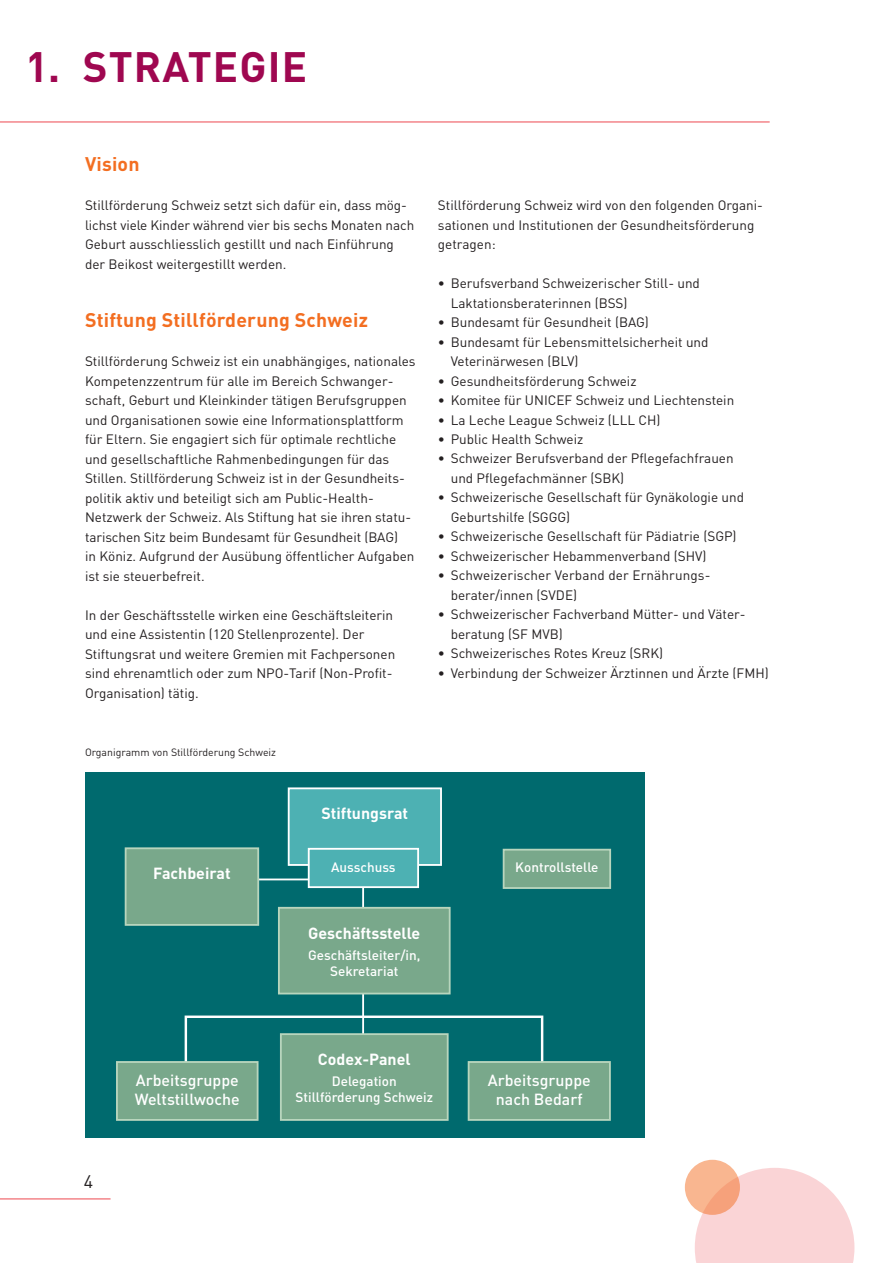
<style>
.page{position:relative;width:893px;height:1263px;background:#fff}
.page>*{position:absolute;margin:0;border:0;box-sizing:border-box;transform-origin:0 0}
.t1{font:700 42px "DIN";letter-spacing:.025em;color:#9f0750}
.t2{font:700 19.5px "DIN";letter-spacing:.01em;color:#f36e21}
.t3{font:18px "DIN";color:#231f20}
.t4{font:500 15.9px/19.2px "DIN";color:#fff;text-align:center}
.t5{font:700 15.9px "DIN";color:#fff}
.t6{font:13.5px/19.5px "DIN";color:#231f20}
.t7{font:500 13.5px/16.2px "DIN";color:#fff;text-align:center}
.t8{font:10.5px "DIN";color:#231f20}
</style>
<div class="page">
<hr style="left:0;top:121px;width:770px;height:2px;background:#f3858a">
<hr style="left:0;top:1198px;width:111px;height:1px;background:#f3858a">
<div style="left:85px;top:772px;width:560px;height:366px;background:#006a6e"></div>
<hr style="left:245px;top:878px;width:83px;height:2px;background:#fff">
<svg style="left:184px;top:1014px;width:360px;height:69px"></svg>
<hr style="left:362px;top:817px;width:2px;height:274px;background:#fff">
<div style="left:289px;top:788px;width:152px;height:77px;background:#4db1b3"></div>
<div style="left:288px;top:787px;width:154px;height:79px;border:2px solid #fff"></div>
<div style="left:279px;top:908px;width:171px;height:85px;background:#79a88b"></div>
<div style="left:278px;top:907px;width:173px;height:87px;border:2px solid #b8d5bd"></div>
<div style="left:281px;top:1034px;width:167px;height:86px;background:#79a88b"></div>
<div style="left:280px;top:1033px;width:169px;height:88px;border:2px solid #b8d5bd"></div>
<div style="left:469px;top:1062px;width:141px;height:58px;background:#79a88b"></div>
<div style="left:468px;top:1061px;width:143px;height:60px;border:2px solid #b8d5bd"></div>
<div style="left:117px;top:1062px;width:141px;height:58px;background:#79a88b"></div>
<div style="left:116px;top:1061px;width:143px;height:60px;border:2px solid #b8d5bd"></div>
<div style="left:309px;top:849px;width:109px;height:38px;background:#4db1b3"></div>
<div style="left:308px;top:848px;width:111px;height:40px;border:2px solid #fff"></div>
<div style="left:504px;top:850px;width:106px;height:38px;background:#79a88b"></div>
<div style="left:503px;top:849px;width:108px;height:40px;border:2px solid #b8d5bd"></div>
<div style="left:126px;top:848px;width:132px;height:77px;background:#79a88b"></div>
<div style="left:125px;top:847px;width:134px;height:79px;border:2px solid #b8d5bd"></div>
<svg style="left:695px;top:1168px;width:159px;height:95px;background:#fad9da"></svg>
<svg style="left:685px;top:1160px;width:55px;height:55px;background:#f8af8a"></svg>
<h1 class="t1" style="left:26px;top:39px;width:283px">1. STRATEGIE</h1>
<h2 class="t2" style="left:85px;top:151px;width:56px">Vision</h2>
<p class="t6" style="left:85px;top:195px;width:331px">Stillförderung Schweiz setzt sich dafür ein, dass mög&shy;lichst viele Kinder während vier bis sechs Monaten nach Geburt ausschliesslich gestillt und nach Einführung der Beikost weitergestillt werden.</p>
<h2 class="t2" style="left:85px;top:307px;width:284px">Stiftung Stillförderung Schweiz</h2>
<p class="t6" style="left:85px;top:351px;width:332px">Stillförderung Schweiz ist ein unabhängiges, nationales Kompetenzzentrum für alle im Bereich Schwanger&shy;schaft, Geburt und Kleinkinder tätigen Berufsgruppen und Organisationen sowie eine Informationsplattform für Eltern. Sie engagiert sich für optimale rechtliche und gesellschaftliche Rahmenbedingungen für das Stillen. Stillförderung Schweiz ist in der Gesundheits&shy;politik aktiv und beteiligt sich am Public-Health-Netzwerk der Schweiz. Als Stiftung hat sie ihren statu&shy;tarischen Sitz beim Bundesamt für Gesundheit (BAG)<br>in Köniz. Aufgrund der Ausübung öffentlicher Aufgaben ist sie steuerbefreit.</p>
<p class="t6" style="left:85px;top:605px;width:312px">In der Geschäftsstelle wirken eine Geschäftsleiterin und eine Assistentin (120 Stellenprozente). Der Stiftungsrat und weitere Gremien mit Fachpersonen sind ehrenamtlich oder zum NPO-Tarif (Non-Profit-Organisation) tätig.</p>
<p class="t8" style="left:85px;top:746px;width:193px">Organigramm von Stillförderung Schweiz</p>
<p class="t5" style="left:321px;top:803px;width:88px">Stiftungsrat</p>
<p class="t6" style="left:438px;top:195px;width:326px">Stillförderung Schweiz wird von den folgenden Organi&shy;sationen und Institutionen der Gesundheitsförderung getragen:</p>
<p class="t6" style="left:451px;top:273px;width:251px;text-indent:-13px">• Berufsverband Schweizerischer Still- und<br>Laktationsberaterinnen (BSS)</p>
<p class="t6" style="left:438px;top:312px;width:212px">• Bundesamt für Gesundheit (BAG)</p>
<p class="t6" style="left:451px;top:332px;width:259px;text-indent:-13px">• Bundesamt für Lebensmittelsicherheit und<br>Veterinärwesen (BLV)</p>
<p class="t6" style="left:438px;top:371px;width:200px">• Gesundheitsförderung Schweiz</p>
<p class="t6" style="left:438px;top:390px;width:298px">• Komitee für UNICEF Schweiz und Liechtenstein</p>
<p class="t6" style="left:438px;top:410px;width:224px">• La Leche League Schweiz (LLL CH)</p>
<p class="t6" style="left:438px;top:429px;width:147px">• Public Health Schweiz</p>
<p class="t6" style="left:451px;top:449px;width:284px;text-indent:-13px">• Schweizer Berufsverband der Pflegefachfrauen und Pflegefachmänner (SBK)</p>
<p class="t6" style="left:451px;top:488px;width:295px;text-indent:-13px">• Schweizerische Gesellschaft für Gynäkologie und<br>Geburtshilfe (SGGG)</p>
<p class="t6" style="left:438px;top:527px;width:300px">• Schweizerische Gesellschaft für Pädiatrie (SGP)</p>
<p class="t6" style="left:438px;top:546px;width:270px">• Schweizerischer Hebammenverband (SHV)</p>
<p class="t6" style="left:451px;top:566px;width:261px;text-indent:-13px">• Schweizerischer Verband der Ernährungs&shy;berater/innen (SVDE)</p>
<p class="t6" style="left:451px;top:605px;width:296px;text-indent:-13px">• Schweizerischer Fachverband Mütter- und Väter&shy;beratung (SF MVB)</p>
<p class="t6" style="left:438px;top:644px;width:227px">• Schweizerisches Rotes Kreuz (SRK)</p>
<p class="t6" style="left:438px;top:663px;width:332px">• Verbindung der Schweizer Ärztinnen und Ärzte (FMH)</p>
<p class="t5" style="left:153px;top:863px;width:79px">Fachbeirat</p>
<h3 class="t3" style="left:84px;top:1170px;width:11px">4</h3>
<p class="t4" style="left:135px;top:1070px;width:106px;text-align:left">Arbeitsgruppe<br>Weltstillwoche</p>
<p class="t7" style="left:331px;top:858px;width:66px">Ausschuss</p>
<p class="t7" style="left:515px;top:859px;width:85px">Kontrollstelle</p>
<p class="t5" style="left:308px;top:923px;width:114px">Geschäftsstelle</p>
<p class="t7" style="left:308px;top:946px;width:114px">Geschäftsleiter/in,<br>Sekretariat</p>
<p class="t5" style="left:318px;top:1049px;width:94px">Codex-Panel</p>
<p class="t7" style="left:296px;top:1073px;width:139px">Delegation<br>Stillförderung Schweiz</p>
<p class="t4" style="left:488px;top:1070px;width:105px">Arbeitsgruppe nach Bedarf</p>
</div>
